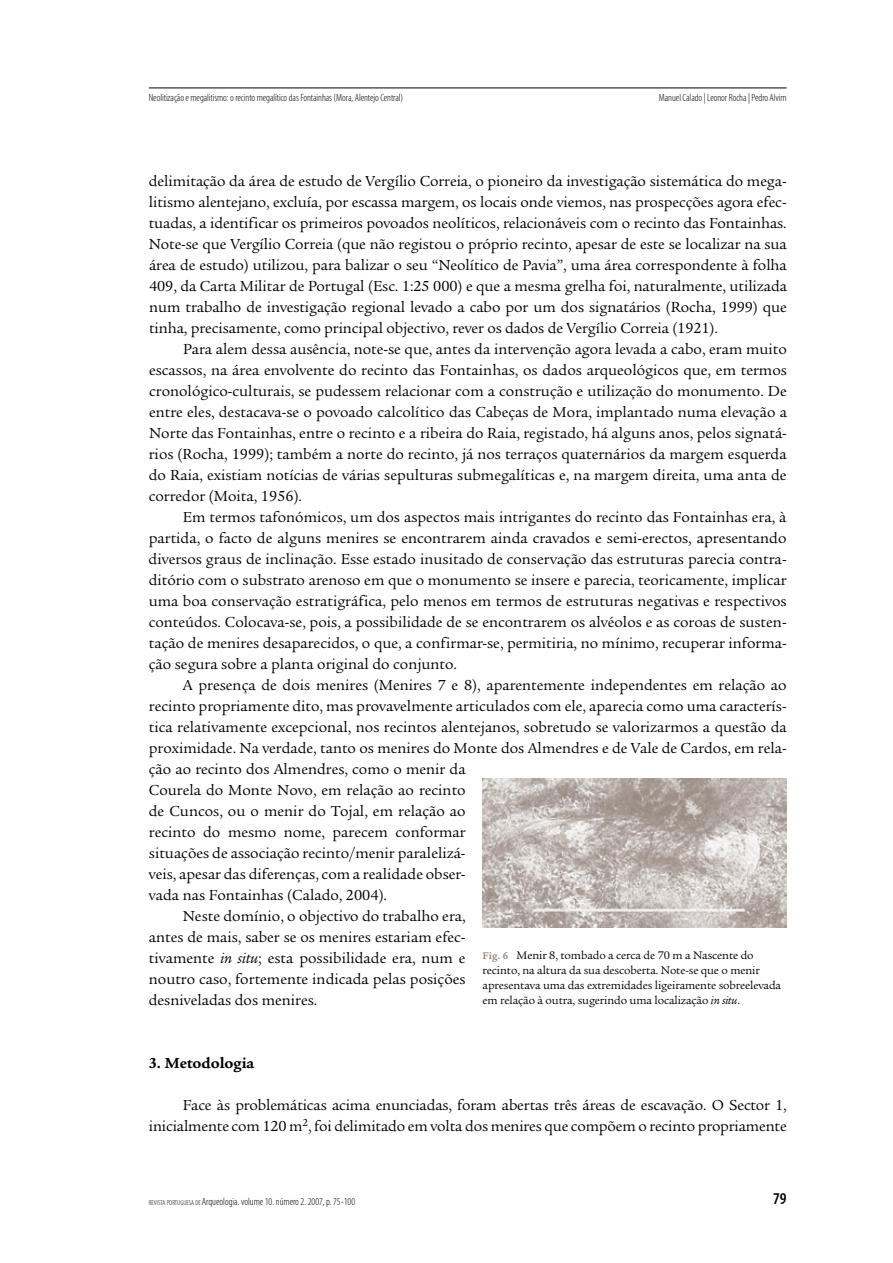
<style>
.page{position:relative;width:893px;height:1263px;background:#fff}
.page>*{position:absolute;margin:0;border:0;box-sizing:border-box;transform-origin:0 0}
.t1{font:600 condensed 16.5px "Myriad Pro";color:#000}
.t2{font:15.75px/21px "Legacy Serif";color:#000;text-align:justify}
.t3{font:700 15.75px "Legacy Serif";letter-spacing:-.005em;color:#000}
.t4{font:12px/15px "Legacy Serif";letter-spacing:-.01em;color:#000}
.t5{font:300 condensed 10.5px "Myriad Pro";letter-spacing:-.005em;color:#000}
.s1{font-style:italic}
.s2{font-weight:700;font-size:10.5px;color:#978981}
.s3{font-size:7.2px}
</style>
<div class="page">
<hr style="left:149px;top:88px;width:638px;height:1px;background:#000">
<img style="left:483px;top:778px;width:304px;height:150px">
<p class="t5" style="left:149px;top:92px;width:256px">Neolitização e megalitismo: o recinto megalítico das Fontainhas (Mora, Alentejo Central)</p>
<p class="t5" style="left:659px;top:92px;width:129px">Manuel Calado | Leonor Rocha | Pedro Alvim</p>
<p class="t2" style="left:149px;top:171px;width:640px">delimitação da área de estudo de Vergílio Correia, o pioneiro da investigação sistemática do mega&shy;litismo alentejano, excluía, por escassa margem, os locais onde viemos, nas prospecções agora efec&shy;tuadas, a identificar os primeiros povoados neolíticos, relacionáveis com o recinto das Fontainhas.<br>Note-se que Vergílio Correia (que não registou o próprio recinto, apesar de este se localizar na sua área de estudo) utilizou, para balizar o seu “Neolítico de Pavia”, uma área correspondente à folha 409, da Carta Militar de Portugal (Esc. 1:25 000) e que a mesma grelha foi, naturalmente, utilizada num trabalho de investigação regional levado a cabo por um dos signatários (Rocha, 1999) que tinha, precisamente, como principal objectivo, rever os dados de Vergílio Correia (1921).</p>
<p class="t2" style="left:149px;top:339px;width:640px;text-indent:34px">Para alem dessa ausência, note-se que, antes da intervenção agora levada a cabo, eram muito escassos, na área envolvente do recinto das Fontainhas, os dados arqueológicos que, em termos cronológico-culturais, se pudessem relacionar com a construção e utilização do monumento. D e entre eles, destacava-se o povoado calcolítico das Cabeças de Mora, implantado numa elevação a Norte das Fontainhas, entre o recinto e a ribeira do Raia, registado, há alguns anos, pelos signatá&shy;rios (Rocha, 1999); também a norte do recinto, já nos terraços quaternários da margem esquerda do Raia, existiam notícias de várias sepulturas submegalíticas e, na margem direita, uma anta de corredor (Moita, 1956).</p>
<p class="t2" style="left:149px;top:507px;width:639px;text-indent:34px">Em termos tafonómicos, um dos aspectos mais intrigantes do recinto das Fontainhas era, à partida, o facto de alguns menires se encontrarem ainda cravados e semi-erectos, apresentando diversos graus de inclinação. Esse estado inusitado de conservação das estruturas parecia contra&shy;ditório com o substrato arenoso em que o monumento se insere e parecia, teoricamente, implicar uma boa conservação estratigráfica, pelo menos em termos de estruturas negativas e respectivos conteúdos. Colocava-se, pois, a possibilidade de se encontrarem os alvéolos e as coroas de susten&shy;tação de menires desaparecidos, o que, a confirmar-se, permitiria, no mínimo, recuperar informa&shy;ção segura sobre a planta original do conjunto.</p>
<p class="t2" style="left:183px;top:675px;width:605px">A presença de dois menires (Menires 7 e 8), aparentemente independentes em relação ao</p>
<p class="t2" style="left:149px;top:696px;width:639px">recinto propriamente dito, mas provavelmente articulados com ele, aparecia como uma caracterís-</p>
<p class="t2" style="left:149px;top:717px;width:639px">tica relativamente excepcional, nos recintos alentejanos, sobretudo se valorizarmos a questão da</p>
<p class="t2" style="left:149px;top:738px;width:639px">proximidade. Na verdade, tanto os menires do Monte dos Almendres e de Vale de Cardos, em rela-</p>
<p class="t2" style="left:149px;top:759px;width:318px">ção ao recinto dos Almendres, como o menir da</p>
<p class="t2" style="left:149px;top:780px;width:318px">Courela do Monte Novo, em relação ao recinto</p>
<p class="t2" style="left:149px;top:801px;width:318px">de Cuncos, ou o menir do Tojal, em relação ao</p>
<p class="t2" style="left:149px;top:822px;width:318px">recinto do mesmo nome, parecem conformar</p>
<p class="t2" style="left:149px;top:843px;width:318px">situações de associação recinto/menir paralelizá-</p>
<p class="t2" style="left:149px;top:864px;width:318px">veis, apesar das diferenças, com a realidade obser-</p>
<p class="t2" style="left:149px;top:885px;width:240px">vada nas Fontainhas (Calado, 2004).</p>
<p class="t2" style="left:183px;top:906px;width:284px">Neste domínio, o objectivo do trabalho era,</p>
<p class="t2" style="left:149px;top:927px;width:318px">antes de mais, saber se os menires estariam efec-</p>
<p class="t2" style="left:149px;top:948px;width:318px">tivamente <span class="s1">in situ</span>; esta possibilidade era, num e</p>
<p class="t2" style="left:149px;top:969px;width:318px">noutro caso, fortemente indicada pelas posições</p>
<p class="t2" style="left:149px;top:990px;width:170px">desniveladas dos menires.</p>
<p class="t4" style="left:483px;top:948px;width:300px"><span class="s2">Fig. 6</span> Menir 8, tombado a cerca de 70 m a Nascente do recinto, na altura da sua descoberta. Note-se que o menir apresentava uma das extremidades ligeiramente sobreelevada em relação à outra, sugerindo uma localização <span class="s1">in situ</span>.</p>
<p class="t3" style="left:149px;top:1054px;width:107px">3. Metodologia</p>
<p class="t2" style="left:149px;top:1095px;width:639px;text-align:right">Face às problemáticas acima enunciadas, foram abertas três áreas de escavação. O Sector 1, inicialmente com 120 m<sup>2</sup>, foi delimitado em volta dos menires que compõem o recinto propriamente</p>
<p class="t5" style="left:149px;top:1195px;width:208px"><span class="s3">REVISTA PORTUGUESA DE</span> Arqueologia. volume 10. número 2. 2007, p. 75-100</p>
<p class="t1" style="left:773px;top:1188px;width:15px">79</p>
</div>
